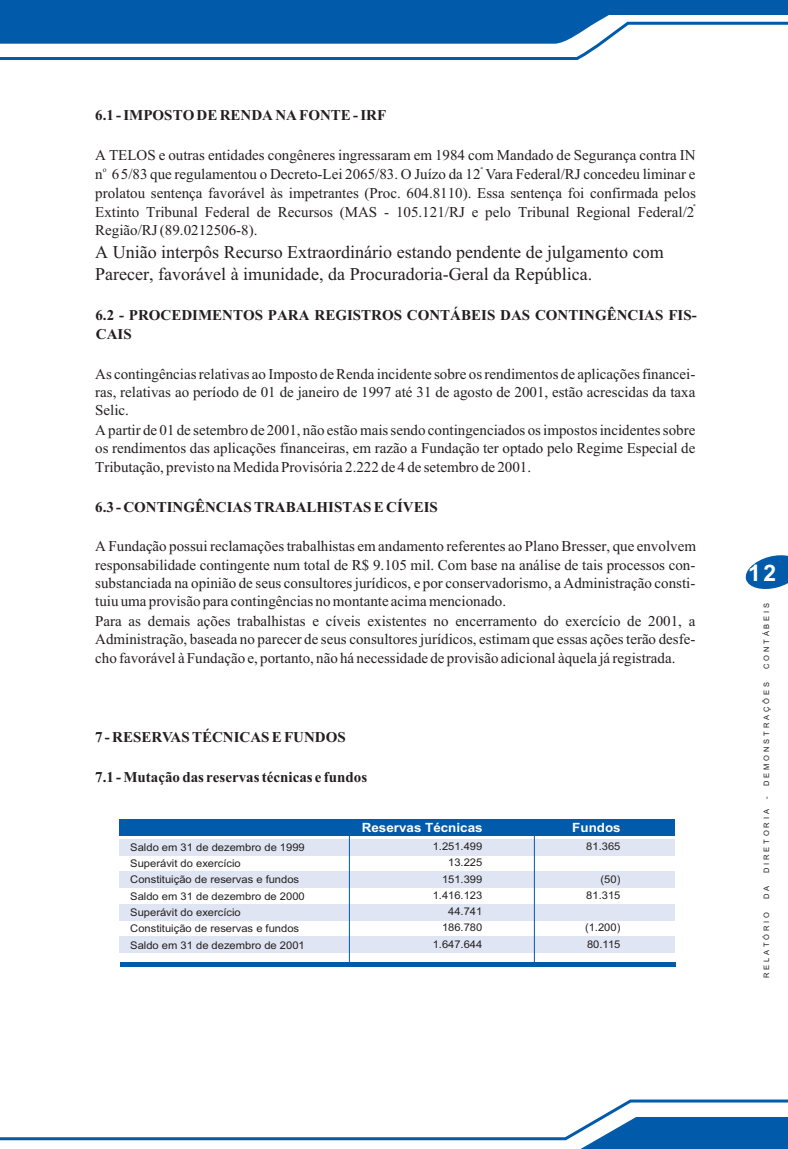
<style>
.page{position:relative;width:788px;height:1149px;background:#fff}
.page>*{position:absolute;margin:0;border:0;box-sizing:border-box;transform-origin:0 0}
.t1{font:700 22.8px "Arial";color:#fff}
.t2{font:18px/21.6px "Times New Roman";color:#231f20}
.t3{font:15px/18.3px "Times New Roman";color:#231f20;text-align:justify}
.t4{font:700 15px/18.3px "Times New Roman";color:#231f20}
.t5{font:700 12.75px "Arial";color:#fff;scale:1.05 1}
.t6{font:10.65px/16.4px "Arial";color:#231f20;scale:1.05 1}
.t7{font:7.5px "Arial";letter-spacing:.39em;color:#231f20}
.t8{font:7.5px "Times New Roman";color:#231f20}
</style>
<div class="page">
<svg style="left:745px;top:555px;width:43px;height:34px"></svg>
<div style="left:120px;top:839px;width:554px;height:16px;background:#e0e5f3"></div>
<div style="left:120px;top:820px;width:554px;height:16px;background:#015aaa"></div>
<div style="left:120px;top:872px;width:554px;height:16px;background:#e0e5f3"></div>
<div style="left:120px;top:904px;width:554px;height:16px;background:#e0e5f3"></div>
<div style="left:120px;top:937px;width:554px;height:16px;background:#e0e5f3"></div>
<hr style="left:120px;top:962px;width:555px;height:4px;background:#015aaa">
<hr style="left:349px;top:820px;width:1px;height:144px;background:#015aaa">
<hr style="left:534px;top:820px;width:1px;height:144px;background:#015aaa">
<svg style="left:0;top:0;width:788px;height:60px"></svg>
<svg style="left:0;top:1099px;width:788px;height:50px"></svg>
<p class="t4" style="left:95px;top:108px;width:292px">6.1 - IMPOSTO DE RENDA NA FONTE - IRF</p>
<p class="t3" style="left:95px;top:147px;width:602px">A TELOS e outras entidades congêneres ingressaram em 1984 com Mandado de Segurança contra IN</p>
<p class="t8" style="left:103px;top:167px;width:5px">o</p>
<p class="t8" style="left:480px;top:167px;width:4px">ª</p>
<p class="t3" style="left:95px;top:167px;width:602px">n 65/83 que regulamentou o Decreto-Lei 2065/83. O Juízo da 12 Vara Federal/RJ concedeu liminar e prolatou sentença favorável às impetrantes (Proc. 604.8110). Essa sentença foi confirmada pelos</p>
<p class="t8" style="left:693px;top:204px;width:4px">ª</p>
<p class="t3" style="left:95px;top:204px;width:600px">Extinto Tribunal Federal de Recursos (MAS - 105.121/RJ e pelo Tribunal Regional Federal/2<br>Região/RJ (89.0212506-8).</p>
<p class="t2" style="left:95px;top:243px;width:570px">A União interpôs Recurso Extraordinário estando pendente de julgamento com<br>Parecer, favorável à imunidade, da Procuradoria-Geral da República.</p>
<p class="t4" style="left:95px;top:308px;width:602px">6.2 - PROCEDIMENTOS PARA REGISTROS CONTÁBEIS DAS CONTINGÊNCIAS FIS-<br>CAIS</p>
<p class="t3" style="left:95px;top:366px;width:601px">As contingências relativas ao Imposto de Renda incidente sobre os rendimentos de aplicações financei&shy;ras, relativas ao período de 01 de janeiro de 1997 até 31 de agosto de 2001, estão acrescidas da taxa Selic.</p>
<p class="t3" style="left:95px;top:422px;width:601px">A partir de 01 de setembro de 2001, não estão mais sendo contingenciados os impostos incidentes sobre os rendimentos das aplicações financeiras, em razão a Fundação ter optado pelo Regime Especial de Tributação, previsto na Medida Provisória 2.222 de 4 de setembro de 2001.</p>
<p class="t4" style="left:95px;top:499px;width:344px">6.3 - CONTINGÊNCIAS TRABALHISTAS E CÍVEIS</p>
<p class="t3" style="left:95px;top:539px;width:602px">A Fundação possui reclamações trabalhistas em andamento referentes ao Plano Bresser, que envolvem responsabilidade contingente num total de R$ 9.105 mil. Com base na análise de tais processos con&shy;substanciada na opinião de seus consultores jurídicos, e por conservadorismo, a Administração consti&shy;tuiu uma provisão para contingências no montante acima mencionado.</p>
<p class="t3" style="left:95px;top:613px;width:601px">Para as demais ações trabalhistas e cíveis existentes no encerramento do exercício de 2001, a Administração, baseada no parecer de seus consultores jurídicos, estimam que essas ações terão desfe&shy;cho favorável à Fundação e, portanto, não há necessidade de provisão adicional àquela já registrada.</p>
<p class="t4" style="left:95px;top:730px;width:252px">7 - RESERVAS TÉCNICAS E FUNDOS</p>
<p class="t4" style="left:95px;top:770px;width:273px">7.1 - Mutação das reservas técnicas e fundos</p>
<p class="t5" style="left:362px;top:822px;width:116px">Reservas Técnicas</p>
<p class="t5" style="left:572px;top:822px;width:48px">Fundos</p>
<p class="t6" style="left:130px;top:840px;width:168px">Saldo em 31 de dezembro de 1999<br>Superávit do exercício<br>Constituição de reservas e fundos<br>Saldo em 31 de dezembro de 2000<br>Superávit do exercício<br>Constituição de reservas e fundos<br>Saldo em 31 de dezembro de 2001</p>
<p class="t6" style="left:432px;top:839px;width:49px;text-align:right">1.251.499<br>13.225<br>151.399<br>1.416.123<br>44.741<br>186.780<br>1.647.644</p>
<p class="t6" style="left:586px;top:839px;width:34px">81.365</p>
<p class="t6" style="left:586px;top:872px;width:34px;text-align:right">(50)<br>81.315</p>
<p class="t6" style="left:585px;top:920px;width:35px">(1.200)<br>80.115</p>
<h1 class="t1" style="left:748px;top:564px;width:30px">12</h1>
<p class="t7" style="left:763px;top:669px;width:68px;rotate:-90deg">CONTÁBEIS</p>
<p class="t7" style="left:763px;top:799px;width:119px;rotate:-90deg">- DEMONSTRAÇÕES</p>
<p class="t7" style="left:763px;top:873px;width:66px;rotate:-90deg">DIRETORIA</p>
<p class="t7" style="left:763px;top:899px;width:15px;rotate:-90deg">D A</p>
<p class="t7" style="left:763px;top:978px;width:68px;rotate:-90deg">RELATÓRIO</p>
</div>
